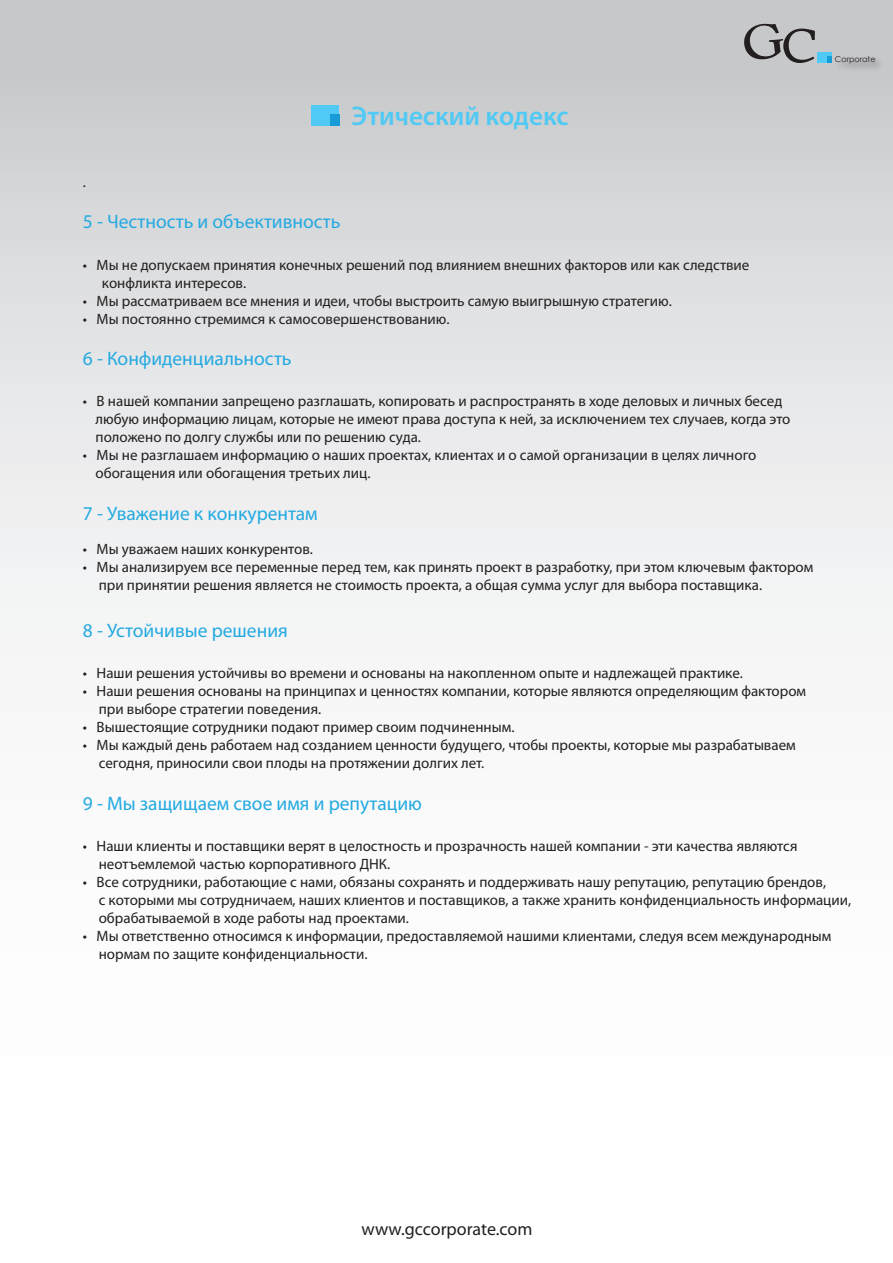
<style>
.page{position:relative;width:893px;height:1263px;background:#fff}
.page>*{position:absolute;margin:0;border:0;box-sizing:border-box;transform-origin:0 0}
.t1{font:600 27px "Myriad Pro";color:#50caf5}
.t2{font:19.5px "Myriad Pro";color:#24aae1}
.t3{font:18px "Myriad Pro";color:#231f20}
.t4{font:15px/18px "Myriad Pro";color:#231f20}
.t5{font:7.95px "Century Gothic";color:#231f20}
</style>
<div class="page">
<div style="left:0;top:0;width:893px;height:1263px;background:linear-gradient(to bottom,#d0d1d3,#fff)"></div>
<svg style="left:744px;top:24px;width:71px;height:39px;background:#9c9c9e"></svg>
<img style="left:830px;top:50px;width:59px;height:27px">
<div style="left:818px;top:52px;width:14px;height:11px;background:#50caf5"></div>
<svg style="left:827px;top:56px;width:5px;height:7px"></svg>
<div style="left:312px;top:106px;width:27px;height:20px;background:#50caf5"></div>
<div style="left:330px;top:114px;width:9px;height:12px;background:#189cd8"></div>
<p class="t1" style="left:352px;top:99px;width:219px">Этический кодекс</p>
<p class="t5" style="left:835px;top:53px;width:42px">Corporate</p>
<p class="t4" style="left:83px;top:172px;width:5px">.</p>
<p class="t2" style="left:83px;top:210px;width:259px">5 - Честность и объективность</p>
<p class="t4" style="left:102px;top:255px;width:649px;text-indent:-19px">• Мы не допускаем принятия конечных решений под влиянием внешних факторов или как следствие конфликта интересов.</p>
<p class="t4" style="left:83px;top:291px;width:590px">• Мы рассматриваем все мнения и идеи, чтобы выстроить самую выигрышную стратегию.</p>
<p class="t4" style="left:83px;top:309px;width:368px">• Мы постоянно стремимся к самосовершенствованию.</p>
<p class="t2" style="left:83px;top:346px;width:210px">6 - Конфиденциальность</p>
<p class="t4" style="left:96px;top:392px;width:696px;text-indent:-13px">• В нашей компании запрещено разглашать, копировать и распространять в ходе деловых и личных бесед любую информацию лицам, которые не имеют права доступа к ней, за исключением тех случаев, когда это положено по долгу службы или по решению суда.</p>
<p class="t4" style="left:96px;top:446px;width:662px;text-indent:-13px">• Мы не разглашаем информацию о наших проектах, клиентах и о самой организации в целях личного обогащения или обогащения третьих лиц.</p>
<p class="t2" style="left:83px;top:501px;width:236px">7 - Уважение к конкурентам</p>
<p class="t4" style="left:83px;top:540px;width:232px">• Мы уважаем наших конкурентов.</p>
<p class="t4" style="left:99px;top:558px;width:716px;text-indent:-16px">• Мы анализируем все переменные перед тем, как принять проект в разработку, при этом ключевым фактором при принятии решения является не стоимость проекта, а общая сумма услуг для выбора поставщика.</p>
<p class="t2" style="left:83px;top:618px;width:207px">8 - Устойчивые решения</p>
<p class="t4" style="left:83px;top:664px;width:662px">• Наши решения устойчивы во времени и основаны на накопленном опыте и надлежащей практике.</p>
<p class="t4" style="left:99px;top:682px;width:709px;text-indent:-16px">• Наши решения основаны на принципах и ценностях компании, которые являются определяющим фактором при выборе стратегии поведения.</p>
<p class="t4" style="left:83px;top:718px;width:433px">• Вышестоящие сотрудники подают пример своим подчиненным.</p>
<p class="t4" style="left:99px;top:736px;width:698px;text-indent:-16px">• Мы каждый день работаем над созданием ценности будущего, чтобы проекты, которые мы разрабатываем сегодня, приносили свои плоды на протяжении долгих лет.</p>
<p class="t2" style="left:83px;top:791px;width:341px">9 - Мы защищаем свое имя и репутацию</p>
<p class="t4" style="left:99px;top:837px;width:700px;text-indent:-16px">• Наши клиенты и поставщики верят в целостность и прозрачность нашей компании - эти качества являются неотъемлемой частью корпоративного ДНК.</p>
<p class="t4" style="left:99px;top:873px;width:754px;text-indent:-16px">• Все сотрудники, работающие с нами, обязаны сохранять и поддерживать нашу репутацию, репутацию брендов,<br>с которыми мы сотрудничаем, наших клиентов и поставщиков, а также хранить конфиденциальность информации, обрабатываемой в ходе работы над проектами.</p>
<p class="t4" style="left:99px;top:927px;width:734px;text-indent:-16px">• Мы ответственно относимся к информации, предоставляемой нашими клиентами, следуя всем международным нормам по защите конфиденциальности.</p>
<p class="t3" style="left:362px;top:1217px;width:172px">www.gccorporate.com</p>
</div>
